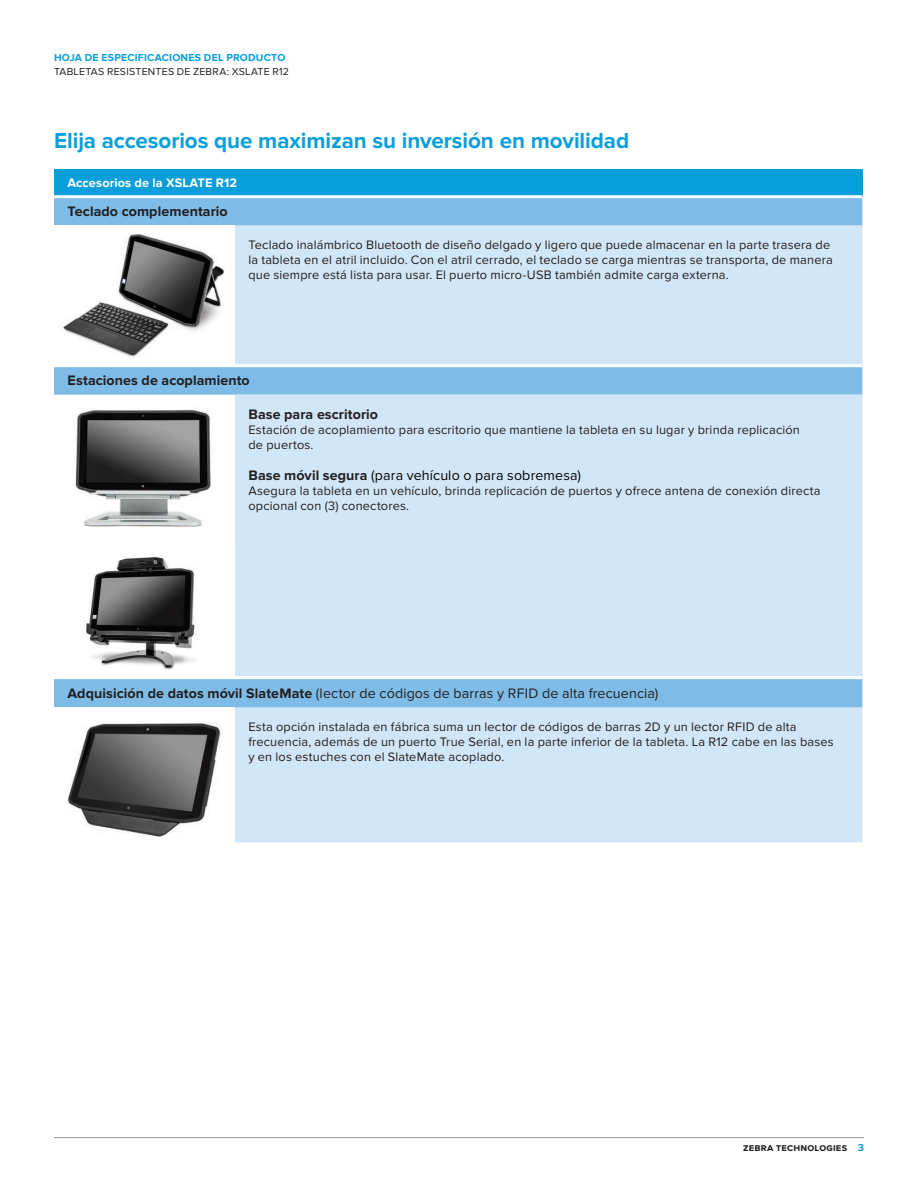
<style>
.page{position:relative;width:918px;height:1188px;background:#fff}
.page>*{position:absolute;margin:0;border:0;box-sizing:border-box;transform-origin:0 0}
.Heading-4_Interior_H{font:700 22.5px "Proxima Nova";letter-spacing:-.005em;color:#0a9edb}
.Table_Subhead_Black{font:14.25px "Proxima Nova";letter-spacing:.01em;color:#231f20}
.Table_Subhead_Black-2{font:700 14.25px "Proxima Nova";letter-spacing:.005em;color:#231f20}
.Table_Subhead_Black-3{font:14.25px "Proxima Nova";letter-spacing:.01em;color:#040503}
.Table_Body_Copy{font:12.75px/15px "Proxima Nova";letter-spacing:.015em;color:#231f20}
.Table_White_Header{font:700 12.75px "Proxima Nova";letter-spacing:.01em;color:#fff}
.t1{font:10.5px "Proxima Nova";letter-spacing:.025em;color:#231f20}
.t2{font:700 10.5px "Proxima Nova";letter-spacing:.02em;color:#0a9edb}
.t3{font:700 10.5px "Proxima Nova";letter-spacing:.015em;color:#231f20}
.s1{font-weight:700;color:#231f20}
.s2{font-weight:700}
.s3{color:#0a9edb}
</style>
<div class="page">
<div style="left:54px;top:169px;width:808px;height:28px;background:#0a9edb"></div>
<svg style="left:54px;top:198px;width:808px;height:509px;fill:#7ebce7"></svg>
<div style="left:54px;top:226px;width:181px;height:140px;background:#fff"></div>
<svg style="left:235px;top:226px;width:627px;height:616px;background:#c9e2f4"></svg>
<hr style="left:54px;top:676px;width:181px;height:3px;background:#fff">
<hr style="left:235px;top:676px;width:627px;height:3px;background:#fff">
<hr style="left:54px;top:364px;width:181px;height:3px;background:#fff">
<hr style="left:235px;top:364px;width:627px;height:3px;background:#fff">
<hr style="left:54px;top:195px;width:181px;height:3px;background:#fff">
<hr style="left:235px;top:195px;width:627px;height:3px;background:#fff">
<img style="left:63px;top:234px;width:161px;height:123px">
<img style="left:60px;top:408px;width:169px;height:122px">
<img style="left:54px;top:549px;width:181px;height:127px">
<img style="left:67px;top:723px;width:154px;height:116px">
<hr style="left:54px;top:1137px;width:810px;height:1px;background:#989999">
<p class="t2" style="left:54px;top:51px;width:233px">HOJA DE ESPECIFICACIONES DEL PRODUCTO</p>
<p class="t1" style="left:54px;top:66px;width:237px">TABLETAS RESISTENTES DE ZEBRA: XSLATE R12</p>
<p class="Heading-4_Interior_H" style="left:54px;top:128px;width:577px">Elija accesorios que maximizan su inversión en movilidad</p>
<p class="Table_White_Header" style="left:68px;top:175px;width:171px">Accesorios de la XSLATE R12</p>
<p class="Table_Subhead_Black-2" style="left:68px;top:203px;width:162px">Teclado complementario</p>
<p class="Table_Body_Copy" style="left:248px;top:238px;width:586px">Teclado inalámbrico Bluetooth de diseño delgado y ligero que puede almacenar en la parte trasera de la tableta en el atril incluido. Con el atril cerrado, el teclado se carga mientras se transporta, de manera que siempre está lista para usar. El puerto micro-USB también admite carga externa.</p>
<p class="Table_Subhead_Black-2" style="left:68px;top:372px;width:184px">Estaciones de acoplamiento</p>
<p class="Table_Subhead_Black-2" style="left:248px;top:406px;width:131px">Base para escritorio</p>
<p class="Table_Body_Copy" style="left:248px;top:423px;width:553px">Estación de acoplamiento para escritorio que mantiene la tableta en su lugar y brinda replicación de puertos.</p>
<p class="Table_Subhead_Black-3" style="left:248px;top:467px;width:334px"><span class="s1">Base móvil segura</span> (para vehículo o para sobremesa)</p>
<p class="Table_Body_Copy" style="left:248px;top:484px;width:574px">Asegura la tableta en un vehículo, brinda replicación de puertos y ofrece antena de conexión directa opcional con (3) conectores.</p>
<p class="Table_Subhead_Black" style="left:68px;top:685px;width:592px"><span class="s2">Adquisición de datos móvil SlateMate</span> (lector de códigos de barras y RFID de alta frecuencia)</p>
<p class="Table_Body_Copy" style="left:248px;top:720px;width:587px">Esta opción instalada en fábrica suma un lector de códigos de barras 2D y un lector RFID de alta frecuencia, además de un puerto True Serial, en la parte inferior de la tableta. La R12 cabe en las bases y en los estuches con el SlateMate acoplado.</p>
<p class="t3" style="left:743px;top:1142px;width:122px">zebra technologies <span class="s3">3</span></p>
</div>
